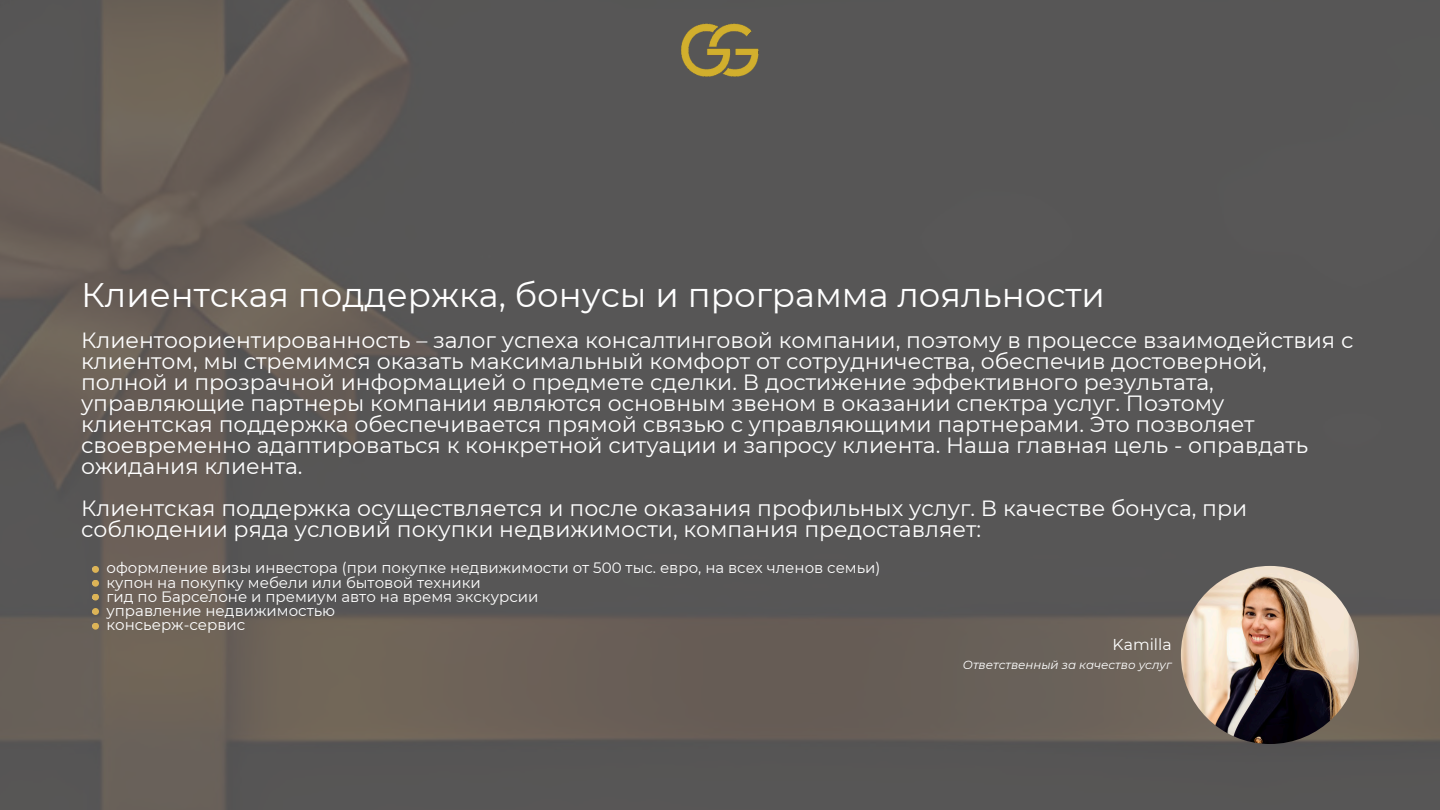
<style>
.page{position:relative;width:1440px;height:810px;background:#fff}
.page>*{position:absolute;margin:0;border:0;box-sizing:border-box;transform-origin:0 0}
.t1{font:34px "Montserrat";color:#fff}
.t2{font:22px/21px "Montserrat";color:#fff}
.t3{font:15.7px "Montserrat";color:#fff}
.t4{font:15px "Montserrat";color:#fff}
.t5{font:italic 11.8px "Montserrat";color:#fff}
</style>
<div class="page">
<img style="left:0;top:0;width:1440px;height:810px">
<img style="left:1181px;top:566px;width:178px;height:178px;border-radius:50%">
<div style="left:92px;top:566px;width:7px;height:7px;background:#ddb456;border-radius:50%"></div>
<div style="left:92px;top:580px;width:7px;height:7px;background:#ddb456;border-radius:50%"></div>
<div style="left:92px;top:594px;width:7px;height:7px;background:#ddb456;border-radius:50%"></div>
<div style="left:92px;top:608px;width:7px;height:7px;background:#ddb456;border-radius:50%"></div>
<div style="left:92px;top:623px;width:7px;height:7px;background:#ddb456;border-radius:50%"></div>
<img style="left:677px;top:18px;width:86px;height:61px">
<p class="t1" style="left:81px;top:274px;width:1025px">Клиентская поддержка, бонусы и программа лояльности</p>
<p class="t2" style="left:81px;top:330px;width:1274px">Клиентоориентированность – залог успеха консалтинговой компании, поэтому в процессе взаимодействия с клиентом, мы стремимся оказать максимальный комфорт от сотрудничества, обеспечив достоверной, полной и прозрачной информацией о предмете сделки. В достижение эффективного результата, управляющие партнеры компании являются основным звеном в оказании спектра услуг. Поэтому клиентская поддержка обеспечивается прямой связью с управляющими партнерами. Это позволяет своевременно адаптироваться к конкретной ситуации и запросу клиента. Наша главная цель - оправдать ожидания клиента.</p>
<h1 class="t2" style="left:81px;top:498px;width:1168px">Клиентская поддержка осуществляется и после оказания профильных услуг. В качестве бонуса, при соблюдении ряда условий покупки недвижимости, компания предоставляет:</h1>
<h2 class="t4" style="left:106px;top:559px;width:776px">оформление визы инвестора (при покупке недвижимости от 500 тыс. евро, на всех членов семьи)</h2>
<h2 class="t4" style="left:106px;top:573px;width:376px">купон на покупку мебели или бытовой техники</h2>
<p class="t4" style="left:106px;top:587px;width:433px">гид по Барселоне и премиум авто на время экскурсии</p>
<p class="t4" style="left:106px;top:602px;width:230px">управление недвижимостью</p>
<p class="t4" style="left:106px;top:616px;width:140px">консьерж-сервис</p>
<h3 class="t3" style="left:1113px;top:635px;width:61px">Kamilla</h3>
<p class="t5" style="left:963px;top:658px;width:210px">Ответственный за качество услуг</p>
</div>
